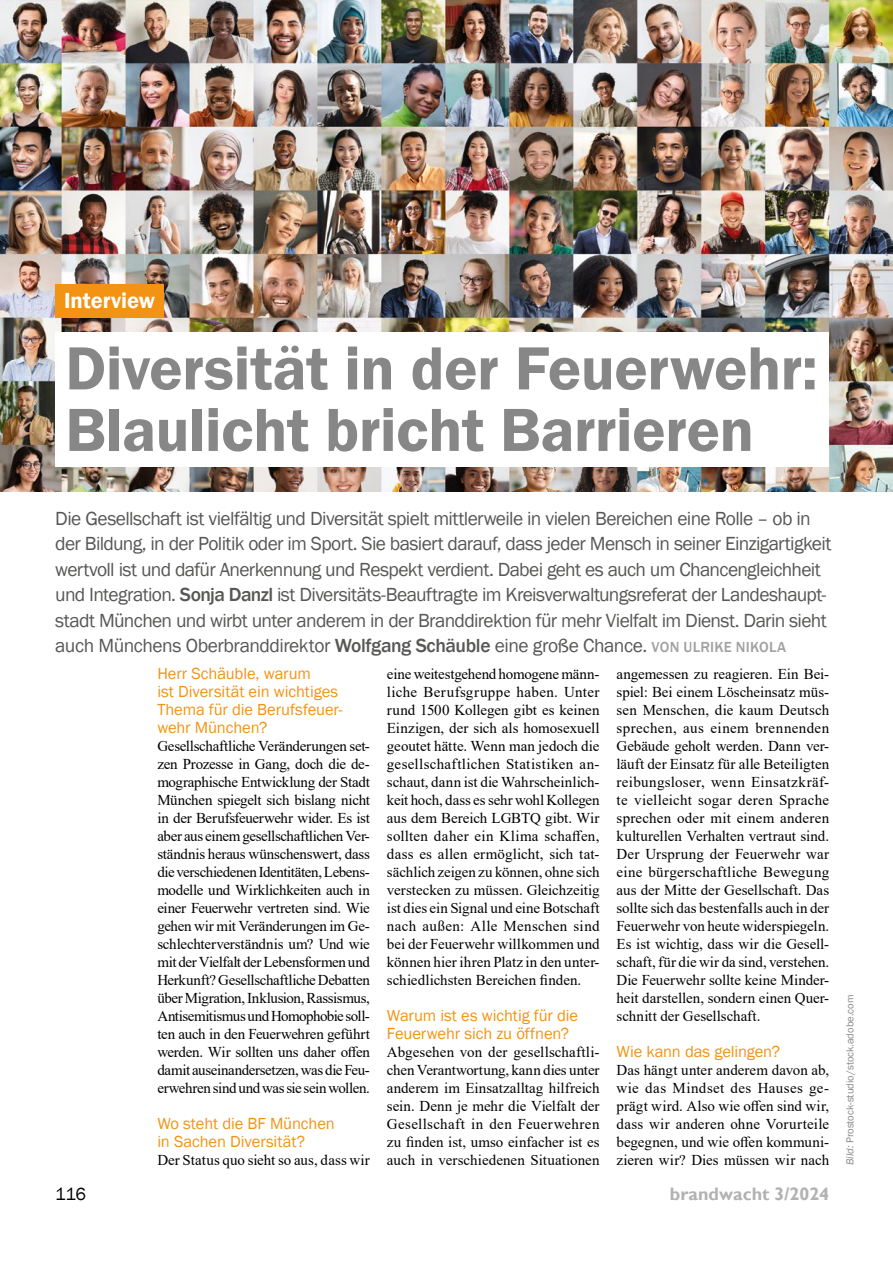
<style>
.page{position:relative;width:893px;height:1263px;background:#fff}
.page>*{position:absolute;margin:0;border:0;box-sizing:border-box;transform-origin:0 0}
.t1{font:600 63px/61.5px "Franklin Gothic";letter-spacing:-.01em;color:#878787}
.t2{font:600 22.5px "Franklin Gothic";color:#fff}
.Haupttitel_Einsatzbericht{font:19.5px/25.5px "Franklin Gothic";letter-spacing:-.035em;color:#575756}
.t3{font:700 18px "Gill Sans";color:#b3b2b2}
.t4{font:18px "Franklin Gothic";color:#000}
.ZÜ_Orange{font:16.5px/18px "Franklin Gothic";letter-spacing:-.005em;color:#f39313}
.Fließtext_ohne_Einzug{font:16.5px/18px "Franklin Gothic";letter-spacing:-.005em;color:#f39313}
.Fließtext_ohne_Einzug-2{font:15px/18px "Times New Roman";color:#000;text-align:justify}
.Bildtext_normal{font:10.5px "Franklin Gothic";color:#878787}
.s1{font-weight:500}
.s2{font-weight:500;font-size:15px;color:#a1a1a1}
.s3{font-style:italic}
</style>
<div class="page">
<img style="left:0;top:0;width:893px;height:492px">
<div style="left:55px;top:284px;width:108px;height:34px;background:#f39313"></div>
<div style="left:55px;top:332px;width:774px;height:134px;background:#fff"></div>
<p class="t2" style="left:64px;top:287px;width:93px">Interview</p>
<p class="t1" style="left:65px;top:338px;width:754px">Diversität in der Feuerwehr:<br>Blaulicht bricht Barrieren</p>
<p class="Haupttitel_Einsatzbericht" style="left:55px;top:506px;width:778px">Die Gesellschaft ist vielfältig und Diversität spielt mittlerweile in vielen Bereichen eine Rolle – ob in der Bildung, in der Politik oder im Sport. Sie basiert darauf, dass jeder Mensch in seiner Einzigartigkeit wertvoll ist und dafür Anerkennung und Respekt verdient. Dabei geht es auch um Chancengleichheit und Integration. <span class="s1">Sonja Danzl</span> ist Diversitäts-Beauftragte im Kreisverwaltungsreferat der Landeshaupt&shy;stadt München und wirbt unter anderem in der Branddirektion für mehr Vielfalt im Dienst. Darin sieht auch Münchens Oberbranddirektor <span class="s1">Wolfgang Schäuble</span> eine große Chance. <span class="s2">VON ULRIKE NIKOLA</span></p>
<p class="Fließtext_ohne_Einzug" style="left:157px;top:665px;width:187px">Herr Schäuble, warum<br>ist Diversität ein wichtiges<br>Thema für die Berufsfeuer&shy;wehr München?</p>
<p class="Fließtext_ohne_Einzug-2" style="left:157px;top:737px;width:214px">Gesellschaftliche Veränderungen set&shy;zen Prozesse in Gang, doch die de&shy;mographische Entwicklung der Stadt München spiegelt sich bislang nicht in der Berufsfeuerwehr wider. Es ist aber aus einem gesellschaftlichen Ver&shy;ständnis heraus wünschenswert, dass die verschiedenen Identitäten, Lebens&shy;modelle und Wirklichkeiten auch in einer Feuerwehr vertreten sind. Wie gehen wir mit Veränderungen im Ge&shy;schlechterverständnis um? Und wie mit der Vielfalt der Lebensformen und Herkunft? Gesellschaftliche Debatten über Migration, Inklusion, Rassismus, Antisemitismus und Homophobie soll&shy;ten auch in den Feuerwehren geführt werden. Wir sollten uns daher offen damit auseinandersetzen, was die Feu&shy;erwehren sind und was sie sein wollen.</p>
<p class="ZÜ_Orange" style="left:157px;top:1115px;width:179px">Wo steht die BF München in Sachen Diversität?</p>
<p class="Fließtext_ohne_Einzug-2" style="left:157px;top:1151px;width:214px">Der Status quo sieht so aus, dass wir</p>
<p class="Fließtext_ohne_Einzug-2" style="left:387px;top:665px;width:214px">eine weitestgehend homogene männ&shy;liche Berufsgruppe haben. Unter rund 1500 Kollegen gibt es keinen Einzigen, der sich als homosexuell geoutet hätte. Wenn man jedoch die gesellschaftlichen Statistiken an&shy;schaut, dann ist die Wahrscheinlich&shy;keit hoch, dass es sehr wohl Kollegen aus dem Bereich LGBTQ gibt. Wir sollten daher ein Klima schaffen, dass es allen ermöglicht, sich tat&shy;sächlich zeigen zu können, ohne sich verstecken zu müssen. Gleichzeitig ist dies ein Signal und eine Botschaft nach außen: Alle Menschen sind bei der Feuerwehr willkommen und können hier ihren Platz in den unter&shy;schiedlichsten Bereichen finden.</p>
<p class="ZÜ_Orange" style="left:387px;top:1007px;width:193px">Warum ist es wichtig für die<br>Feuerwehr sich zu öffnen?</p>
<p class="Fließtext_ohne_Einzug-2" style="left:387px;top:1043px;width:214px">Abgesehen von der gesellschaftli&shy;chen Verantwortung, kann dies unter anderem im Einsatzalltag hilfreich sein. Denn je mehr die Vielfalt der Gesellschaft in den Feuerwehren zu finden ist, umso einfacher ist es auch in verschiedenen Situationen</p>
<p class="Fließtext_ohne_Einzug-2" style="left:617px;top:665px;width:214px">angemessen zu reagieren. Ein Bei&shy;spiel: Bei einem Löscheinsatz müs&shy;sen Menschen, die kaum Deutsch sprechen, aus einem brennenden Gebäude geholt werden. Dann ver&shy;läuft der Einsatz für alle Beteiligten reibungsloser, wenn Einsatzkräf&shy;te vielleicht sogar deren Sprache sprechen oder mit einem anderen kulturellen Verhalten vertraut sind.<br>Der Ursprung der Feuerwehr war eine bürgerschaftliche Bewegung aus der Mitte der Gesellschaft. Das sollte sich das bestenfalls auch in der Feuerwehr von heute widerspiegeln.<br>Es ist wichtig, dass wir die Gesell&shy;schaft, für die wir da sind, verstehen.<br>Die Feuerwehr sollte keine Minder&shy;heit darstellen, sondern einen Quer&shy;schnitt der Gesellschaft.</p>
<p class="ZÜ_Orange" style="left:617px;top:1043px;width:165px">Wie kann das gelingen?</p>
<p class="Fließtext_ohne_Einzug-2" style="left:617px;top:1061px;width:214px">Das hängt unter anderem davon ab, wie das Mindset des Hauses ge&shy;prägt wird. Also wie offen sind wir, dass wir anderen ohne Vorurteile begegnen, und wie offen kommuni&shy;zieren wir? Dies müssen wir nach</p>
<p class="t4" style="left:55px;top:1182px;width:32px">116</p>
<p class="t3" style="left:670px;top:1183px;width:161px">brandwacht 3/2024</p>
<p class="Bildtext_normal" style="left:843px;top:1165px;width:172px;rotate:-90deg"><span class="s3">Bild:</span> Prostock-studio/stock.adobe.com</p>
</div>
